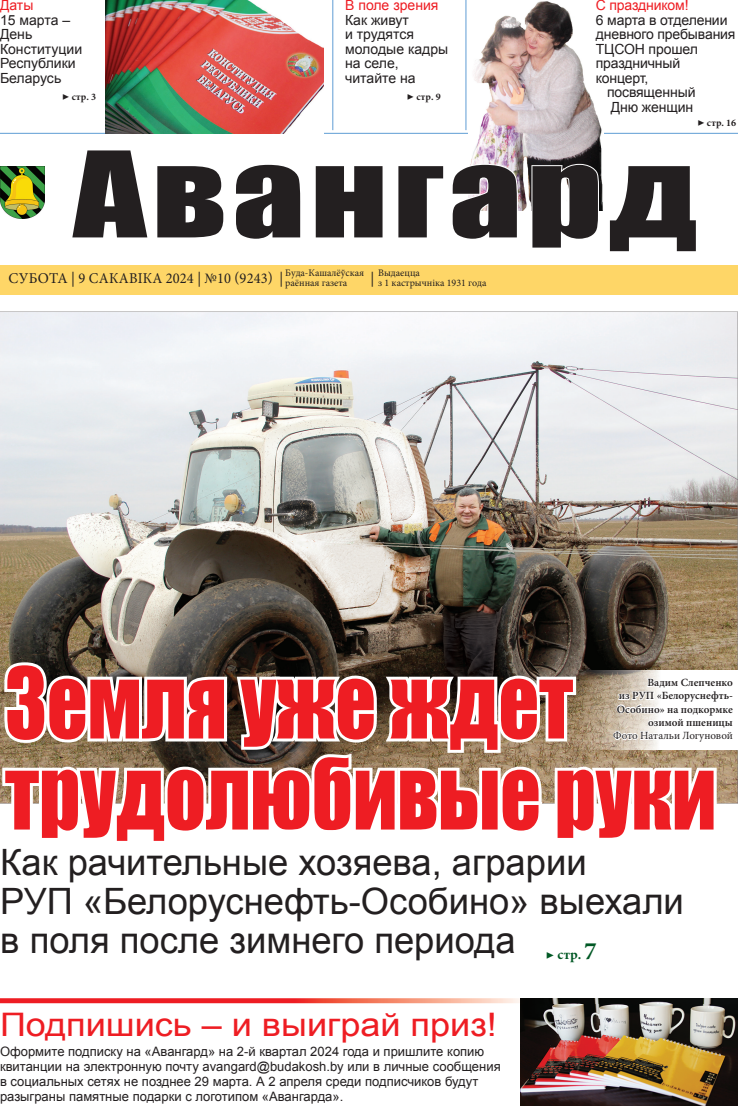
<style>
.page{position:relative;width:738px;height:1106px;background:#fff}
.page>*{position:absolute;margin:0;border:0;box-sizing:border-box;transform-origin:0 0}
.t1{font:110px "Impact";letter-spacing:.04em;color:#231f20;scale:1.31 1}
.t2{font:90.7px "Impact";color:#ee1d23;scale:.87 1}
.t3{font:36.3px/39px "Arial";color:#231f20}
.t4{font:32.4px "Arial";color:#ee1d23;scale:1.11 1}
.t5{font:15px "Minion Pro";letter-spacing:.01em;color:#231f20}
.t6{font:14px/14.5px "Arial";letter-spacing:-.01em;color:#231f20}
.t7{font:14px "Arial";letter-spacing:-.005em;color:#ee1d23}
.t8{font:700 14px "Minion Pro";color:#005824}
.t9{font:13px/15px "Arial";color:#231f20}
.t10{font:600 11px/13.2px "Minion Pro";color:#231f20;text-align:right}
.t11{font:11px "Minion Pro";color:#231f20}
.t12{font:10px/10px "Minion Pro";color:#231f20}
.t13{font:700 10px "Minion Pro";letter-spacing:.015em;color:#231f20}
.s1{font-size:12px}
.s2{font-size:25px}
</style>
<div class="page">
<hr style="left:0;top:133px;width:737px;height:1px;background:#5f9dd4">
<img style="left:468px;top:1px;width:134px;height:209px">
<img style="left:105px;top:1px;width:218px;height:132px">
<img style="left:0;top:312px;width:737px;height:491px">
<div style="left:0;top:265px;width:737px;height:30px;background:#fed667"></div>
<img style="left:0;top:166px;width:44px;height:53px">
<svg style="left:468px;top:163px;width:50px;height:48px"></svg>
<svg style="left:530px;top:163px;width:69px;height:48px"></svg>
<img style="left:520px;top:1003px;width:217px;height:103px">
<svg style="left:0;top:998px;width:737px;height:5px;background:#b24541"></svg>
<svg style="left:593px;top:1px;width:9px;height:15px"></svg>
<hr style="left:332px;top:0;width:1px;height:130px;background:#5f9dd4">
<svg style="left:692px;top:132px;width:45px;height:1px"></svg>
<hr style="left:465px;top:0;width:1px;height:130px;background:#5f9dd4">
<img style="left:0;top:614px;width:734px;height:190px">
<p class="t7" style="left:0;top:-4px;width:35px">Даты</p>
<p class="t6" style="left:0;top:13px;width:84px">15 марта –<br>День<br>Конституции<br>Республики<br>Беларусь</p>
<p class="t13" style="left:62px;top:90px;width:35px"><span class="s1">▶</span> стр. 3</p>
<p class="t7" style="left:345px;top:-4px;width:95px">В поле зрения</p>
<p class="t6" style="left:345px;top:13px;width:105px">Как живут<br>и трудятся молодые кадры на селе, читайте на</p>
<p class="t13" style="left:406px;top:90px;width:35px"><span class="s1">▶</span> стр. 9</p>
<p class="t7" style="left:595px;top:-4px;width:94px">С праздником!</p>
<p class="t6" style="left:595px;top:13px;width:133px">6 марта в отделении</p>
<p class="t6" style="left:595px;top:27px;width:141px">дневного пребывания</p>
<p class="t6" style="left:595px;top:42px;width:103px">ТЦСОН прошел</p>
<p class="t6" style="left:595px;top:56px;width:86px">праздничный</p>
<p class="t6" style="left:595px;top:71px;width:54px">концерт,</p>
<p class="t6" style="left:606px;top:85px;width:90px">посвященный</p>
<p class="t6" style="left:610px;top:100px;width:84px">Дню женщин</p>
<p class="t13" style="left:697px;top:116px;width:40px"><span class="s1">▶</span> стр. 16</p>
<h1 class="t1" style="left:73px;top:109px;width:478px">Авангард</h1>
<p class="t12" style="left:285px;top:268px;width:80px">Буда-Кашалёўская раённая газета</p>
<p class="t5" style="left:9px;top:268px;width:276px">СУБОТА | 9 САКАВІКА 2024 | №10 (9243) |</p>
<p class="t5" style="left:370px;top:268px;width:5px">|</p>
<p class="t12" style="left:378px;top:268px;width:110px">Выдаецца<br>з 1 кастрычніка 1931 года</p>
<h2 class="t2" style="left:5px;top:632px;width:654px">Земля уже ждет</h2>
<p class="t10" style="left:616px;top:676px;width:117px">Вадим Слепченко<br>из РУП «Белоруснефть-<br>Особино» на подкормке озимой пшеницы</p>
<p class="t11" style="left:612px;top:728px;width:121px">Фото Натальи Логуновой</p>
<h2 class="t2" style="left:5px;top:723px;width:818px">трудолюбивые руки</h2>
<h3 class="t3" style="left:0;top:843px;width:684px">Как рачительные хозяева, аграрии<br>РУП «Белоруснефть-Особино» выехали в поля после зимнего периода</h3>
<p class="t8" style="left:545px;top:944px;width:52px">▶ стр. <span class="s2">7</span></p>
<h3 class="t4" style="left:0;top:1002px;width:449px">Подпишись – и выиграй приз!</h3>
<p class="t9" style="left:0;top:1043px;width:502px">Оформите подписку на «Авангард» на 2-й квартал 2024 года и пришлите копию квитанции на электронную почту avangard@budakosh.by или в личные сообщения в социальных сетях не позднее 29 марта. А 2 апреля среди подписчиков будут разыграны памятные подарки с логотипом «Авангарда».</p>
</div>
